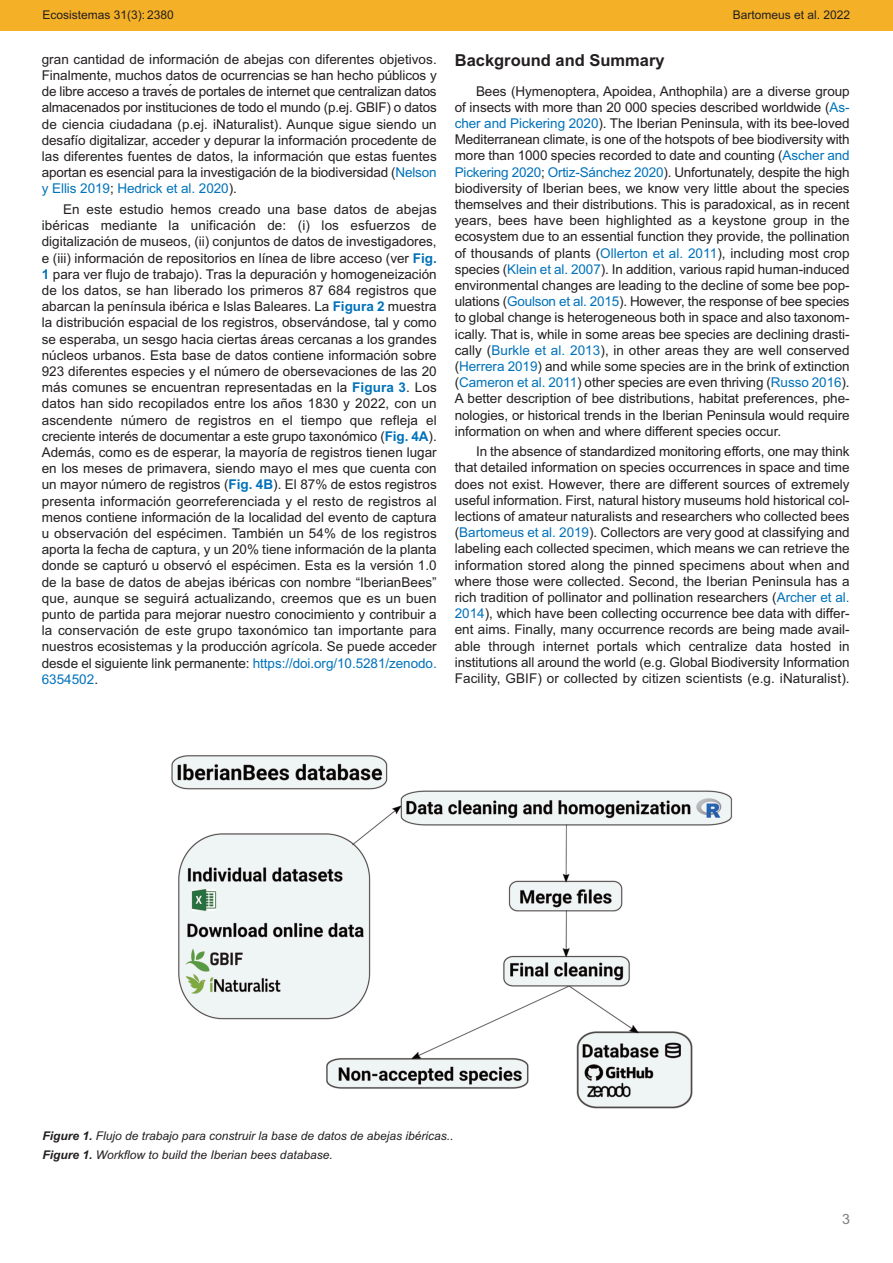
<style>
.page{position:relative;width:893px;height:1263px;background:#fff}
.page>*{position:absolute;margin:0;border:0;box-sizing:border-box;transform-origin:0 0}
.t1{font:700 16.5px "Arial";color:#231f20}
.t2{font:14.25px "Arial";color:#7f7e7c}
.t3{font:13.5px/16.2px "Arial";letter-spacing:-.005em;color:#231f20;text-align:justify}
.t4{font:italic 12px/18.6px "Arial";color:#231f20}
.t5{font:12px "Arial";color:#231f20}
.s1{color:#0072ba}
.s2{font-weight:700;color:#0072ba}
.s3{font-weight:700}
</style>
<div class="page">
<div style="left:0;top:0;width:893px;height:30px;background:#f4b027"></div>
<img style="left:171px;top:755px;width:562px;height:354px">
<p class="t5" style="left:43px;top:7px;width:133px">Ecosistemas 31(3): 2380</p>
<p class="t5" style="left:733px;top:7px;width:119px">Bartomeus et al. 2022</p>
<p class="t3" style="left:42px;top:51px;width:396px">gran cantidad de información de abejas con diferentes objetivos.<br>Finalmente, muchos datos de ocurrencias se han hecho públicos y de libre acceso a traveś de portales de internet que centralizan datos almacenados por instituciones de todo el mundo (p.ej. GBIF) o datos de ciencia ciudadana (p.ej. iNaturalist). Aunque sigue siendo un desafío digitalizar, acceder y depurar la información procedente de las diferentes fuentes de datos, la información que estas fuentes aportan es esencial para la investigación de la biodiversidad (<span class="s1">Nelson y Ellis 2019</span>; <span class="s1">Hedrick et al. 2020</span>).</p>
<p class="t3" style="left:42px;top:201px;width:396px;text-indent:21px">En este estudio hemos creado una base datos de abejas ibéricas mediante la unificación de: (i) los esfuerzos de digitalización de museos, (ii) conjuntos de datos de investigadores, e (iii) información de repositorios en línea de libre acceso (ver <span class="s2">Fig.<br>1</span> para ver flujo de trabajo). Tras la depuración y homogeneización de los datos, se han liberado los primeros 87 684 registros que abarcan la península ibérica e Islas Baleares. La <span class="s2">Figura 2</span> muestra la distribución espacial de los registros, observándose, tal y como se esperaba, un sesgo hacia ciertas áreas cercanas a los grandes núcleos urbanos. Esta base de datos contiene información sobre 923 diferentes especies y el número de obersevaciones de las 20 más comunes se encuentran representadas en la <span class="s2">Figura 3</span>. Los datos han sido recopilados entre los años 1830 y 2022, con un ascendente número de registros en el tiempo que refleja el creciente interés de documentar a este grupo taxonómico (<span class="s2">Fig. 4A</span>).<br>Además, como es de esperar, la mayoría de registros tienen lugar en los meses de primavera, siendo mayo el mes que cuenta con un mayor número de registros (<span class="s2">Fig. 4B</span>). El 87% de estos registros presenta información georreferenciada y el resto de registros al menos contiene información de la localidad del evento de captura u observación del espécimen. También un 54% de los registros aporta la fecha de captura, y un 20% tiene información de la planta donde se capturó u observó el espécimen. Esta es la versión 1.0 de la base de datos de abejas ibéricas con nombre “IberianBees” que, aunque se seguirá actualizando, creemos que es un buen punto de partida para mejorar nuestro conocimiento y contribuir a la conservación de este grupo taxonómico tan importante para nuestros ecosistemas y la producción agrícola. Se puede acceder desde el siguiente link permanente: <span class="s1">https://doi.org/10.5281/zenodo.<br>6354502</span>.</p>
<p class="t1" style="left:455px;top:51px;width:211px">Background and Summary</p>
<p class="t3" style="left:455px;top:83px;width:396px;text-indent:21px">Bees (Hymenoptera, Apoidea, Anthophila) are a diverse group of insects with more than 20 000 species described worldwide (<span class="s1">As&shy;cher and Pickering 2020</span>). The Iberian Peninsula, with its bee-loved Mediterranean climate, is one of the hotspots of bee biodiversity with more than 1000 species recorded to date and counting (<span class="s1">Ascher and Pickering 2020</span>; <span class="s1">Ortiz-Sánchez 2020</span>). Unfortunately, despite the high biodiversity of Iberian bees, we know very little about the species themselves and their distributions. This is paradoxical, as in recent years, bees have been highlighted as a keystone group in the ecosystem due to an essential function they provide, the pollination of thousands of plants (<span class="s1">Ollerton et al. 2011</span>), including most crop species (<span class="s1">Klein et al. 2007</span>). In addition, various rapid human-induced environmental changes are leading to the decline of some bee pop&shy;ulations (<span class="s1">Goulson et al. 2015</span>). However, the response of bee species to global change is heterogeneous both in space and also taxonom&shy;ically. That is, while in some areas bee species are declining drasti&shy;cally (<span class="s1">Burkle et al. 2013</span>), in other areas they are well conserved (<span class="s1">Herrera 2019</span>) and while some species are in the brink of extinction (<span class="s1">Cameron et al. 2011</span>) other species are even thriving (<span class="s1">Russo 2016</span>).<br>A better description of bee distributions, habitat preferences, phe&shy;nologies, or historical trends in the Iberian Peninsula would require information on when and where different species occur.</p>
<p class="t3" style="left:455px;top:443px;width:396px;text-indent:21px">In the absence of standardized monitoring efforts, one may think that detailed information on species occurrences in space and time does not exist. However, there are different sources of extremely useful information. First, natural history museums hold historical col&shy;lections of amateur naturalists and researchers who collected bees (<span class="s1">Bartomeus et al. 2019</span>). Collectors are very good at classifying and labeling each collected specimen, which means we can retrieve the information stored along the pinned specimens about when and where those were collected. Second, the Iberian Peninsula has a rich tradition of pollinator and pollination researchers (<span class="s1">Archer et al.<br>2014</span>), which have been collecting occurrence bee data with differ&shy;ent aims. Finally, many occurrence records are being made avail&shy;able through internet portals which centralize data hosted in institutions all around the world (e.g. Global Biodiversity Information Facility, GBIF) or collected by citizen scientists (e.g. iNaturalist).</p>
<p class="t4" style="left:43px;top:1126px;width:412px"><span class="s3">Figure 1.</span> Flujo de trabajo para construir la base de datos de abejas ibéricas..<br><span class="s3">Figure 1.</span> Workflow to build the Iberian bees database.</p>
<p class="t2" style="left:842px;top:1210px;width:9px">3</p>
</div>
